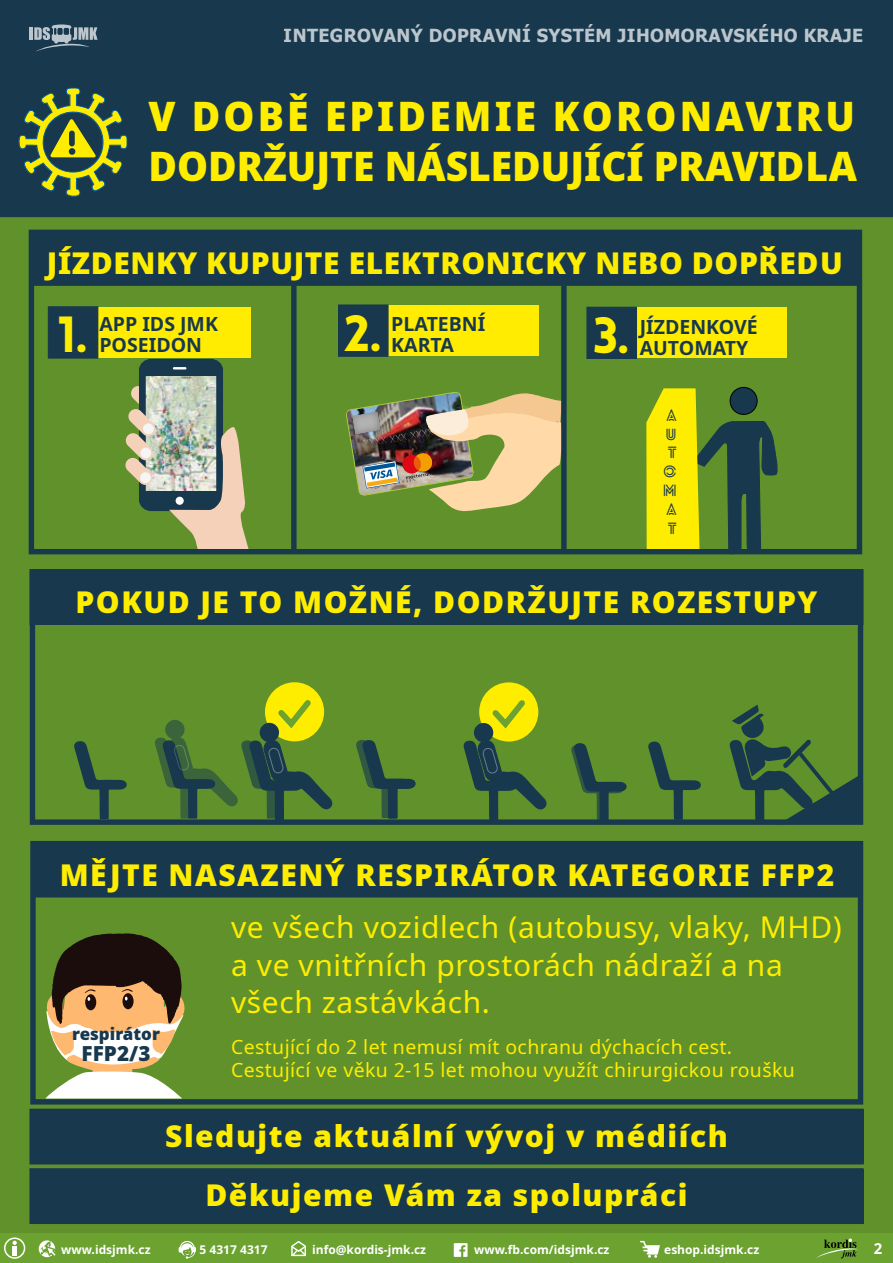
<style>
.page{position:relative;width:893px;height:1263px;background:#60912b}
.page>*{position:absolute;margin:0;border:0;box-sizing:border-box;transform-origin:0 0}
.t1{font:900 49.65px "Lovelo";color:#ffed00}
.t2{font:900 40.5px/49.5px "Noto Sans";color:#ffed00;scale:.96 1}
.t3{font:900 30px "Noto Sans";letter-spacing:.05em;color:#ffed00}
.t4{font:30px/37.5px "Noto Sans";letter-spacing:.02em;color:#ffed00}
.t5{font:900 30px "Noto Sans";letter-spacing:.02em;color:#ffed00}
.t6{font:900 20.7px "Noto Sans";color:#17384d}
.t7{font:19.5px/23.4px "Noto Sans";letter-spacing:.02em;color:#ffed00}
.t8{font:700 19.5px/21px "Noto Sans";color:#17384d}
.t9{font:700 18px "Tahoma";letter-spacing:.02em;color:#fff}
.t10{font:900 16.95px "Noto Sans";color:#17384d}
.t11{font:700 15.6px/18.8px "Lovelo Line";color:#17384d;text-align:center}
.t12{font:700 15px "Noto Sans";color:#fff}
.t13{font:700 12px "Noto Sans";color:#fff}
.t14{font:9.75px "Malgun Gothic";color:#9d9d9c}
</style>
<div class="page">
<div style="left:144px;top:491px;width:74px;height:14px;background:#17384d"></div>
<img style="left:147px;top:375px;width:68px;height:116px">
<div style="left:144px;top:363px;width:74px;height:12px;background:#17384d"></div>
<div style="left:139px;top:359px;width:84px;height:152px;border:7px solid #17384d;border-radius:8px"></div>
<img style="left:169px;top:426px;width:80px;height:122px">
<svg style="left:173px;top:367px;width:13px;height:2px"></svg>
<div style="left:176px;top:497px;width:8px;height:8px;background:#fff;border-radius:50%"></div>
<svg style="left:125px;top:385px;width:34px;height:101px"></svg>
<div style="left:140px;top:448px;width:11px;height:10px;background:#f5f5f5;border-radius:50%"></div>
<div style="left:730px;top:387px;width:27px;height:28px;border:1px solid #000;border-radius:50%"></div>
<div style="left:98px;top:307px;width:153px;height:51px;background:#ffec00"></div>
<div style="left:48px;top:306px;width:50px;height:52px;background:#17384d;border:1px solid #17384d"></div>
<div style="left:386px;top:305px;width:153px;height:51px;background:#ffec00"></div>
<div style="left:338px;top:305px;width:50px;height:52px;background:#17384d;border:1px solid #17384d"></div>
<div style="left:634px;top:307px;width:153px;height:51px;background:#ffec00"></div>
<div style="left:587px;top:307px;width:50px;height:52px;background:#17384d"></div>
<div style="left:30px;top:231px;width:830px;height:54px;background:#17384d"></div>
<div style="left:30px;top:230px;width:830px;height:56px;border:1px solid #17384d"></div>
<div style="left:30px;top:569px;width:833px;height:256px;border:5px solid #17384d"></div>
<div style="left:30px;top:570px;width:833px;height:54px;background:#17384d"></div>
<div style="left:30px;top:569px;width:833px;height:56px;border:1px solid #17384d"></div>
<div style="left:479px;top:682px;width:59px;height:59px;background:#ffed00;border-radius:50%"></div>
<svg style="left:487px;top:700px;width:43px;height:33px"></svg>
<div style="left:474px;top:723px;width:19px;height:19px;background:#17384d;border-radius:50%"></div>
<svg style="left:463px;top:740px;width:84px;height:82px"></svg>
<div style="left:265px;top:682px;width:59px;height:59px;background:#ffed00;border-radius:50%"></div>
<div style="left:30px;top:841px;width:833px;height:263px;border:5px solid #17384d"></div>
<div style="left:30px;top:1169px;width:833px;height:54px;background:#17384d"></div>
<div style="left:30px;top:1168px;width:833px;height:56px;border:1px solid #17384d"></div>
<div style="left:0;top:0;width:893px;height:217px;background:#17384d"></div>
<svg style="left:18px;top:88px;width:109px;height:109px"></svg>
<div style="left:69px;top:148px;width:6px;height:7px;background:#17384d;border-radius:50%"></div>
<div style="left:69px;top:131px;width:6px;height:15px;background:#17384d;border-radius:3px"></div>
<svg style="left:30px;top:24px;width:68px;height:27px"></svg>
<div style="left:30px;top:1109px;width:833px;height:55px;background:#17384d"></div>
<div style="left:29px;top:230px;width:833px;height:324px;border:5px solid #17384d"></div>
<div style="left:32px;top:842px;width:830px;height:55px;background:#17384d"></div>
<svg style="left:74px;top:741px;width:53px;height:78px"></svg>
<svg style="left:154px;top:695px;width:179px;height:126px"></svg>
<svg style="left:356px;top:740px;width:60px;height:79px"></svg>
<div style="left:291px;top:284px;width:6px;height:265px;background:#17384d"></div>
<img style="left:346px;top:392px;width:215px;height:120px">
<div style="left:561px;top:285px;width:6px;height:266px;background:#17384d"></div>
<svg style="left:46px;top:933px;width:139px;height:165px"></svg>
<svg style="left:646px;top:388px;width:214px;height:436px"></svg>
<svg style="left:571px;top:743px;width:56px;height:80px"></svg>
<div style="left:0;top:1233px;width:893px;height:30px;background:#6ba230"></div>
<p class="t9" style="left:284px;top:23px;width:581px">INTEGROVANÝ DOPRAVNÍ SYSTÉM JIHOMORAVSKÉHO KRAJE</p>
<h2 class="t2" style="left:148px;top:92px;width:740px">V DOBĚ EPIDEMIE KORONAVIRU<br>DODRŽUJTE NÁSLEDUJÍCÍ PRAVIDLA</h2>
<p class="t5" style="left:47px;top:240px;width:797px">JÍZDENKY KUPUJTE ELEKTRONICKY NEBO DOPŘEDU</p>
<h1 class="t1" style="left:58px;top:304px;width:32px">1.</h1>
<p class="t8" style="left:99px;top:314px;width:120px">APP IDS JMK<br>POSEIDON</p>
<p class="t8" style="left:391px;top:314px;width:96px">PLATEBNÍ</p>
<h1 class="t1" style="left:344px;top:302px;width:40px">2.</h1>
<p class="t8" style="left:391px;top:335px;width:64px">KARTA</p>
<p class="t14" style="left:363px;top:438px;width:99px;rotate:-10deg">XXXX XXX XXXX XXXX</p>
<h1 class="t1" style="left:593px;top:304px;width:38px">3.</h1>
<p class="t8" style="left:640px;top:317px;width:120px">JÍZDENKOVÉ</p>
<p class="t8" style="left:640px;top:338px;width:110px">AUTOMATY</p>
<p class="t11" style="left:663px;top:406px;width:16px">A<br>U<br>T<br>O<br>M<br>A<br>T</p>
<p class="t3" style="left:76px;top:579px;width:743px">POKUD JE TO MOŽNÉ, DODRŽUJTE ROZESTUPY</p>
<p class="t3" style="left:60px;top:852px;width:776px">MĚJTE NASAZENÝ RESPIRÁTOR KATEGORIE FFP2</p>
<p class="t10" style="left:72px;top:1021px;width:89px">respirátor</p>
<p class="t6" style="left:82px;top:1038px;width:70px">FFP2/3</p>
<p class="t4" style="left:231px;top:909px;width:612px">ve všech vozidlech (autobusy, vlaky, MHD) a ve vnitřních prostorách nádraží a na všech zastávkách.</p>
<p class="t7" style="left:231px;top:1035px;width:565px">Cestující do 2 let nemusí mít ochranu dýchacích cest.<br>Cestující ve věku 2-15 let mohou využít chirurgickou roušku</p>
<p class="t3" style="left:165px;top:1113px;width:564px">Sledujte aktuální vývoj v médiích</p>
<p class="t3" style="left:205px;top:1173px;width:484px">Děkujeme Vám za spolupráci</p>
<p class="t13" style="left:61px;top:1241px;width:91px">www.idsjmk.cz</p>
<p class="t13" style="left:200px;top:1241px;width:70px">5 4317 4317</p>
<p class="t13" style="left:312px;top:1241px;width:115px">info@kordis-jmk.cz</p>
<p class="t13" style="left:474px;top:1241px;width:137px">www.fb.com/idsjmk.cz</p>
<p class="t13" style="left:664px;top:1241px;width:96px">eshop.idsjmk.cz</p>
<p class="t12" style="left:874px;top:1237px;width:10px">2</p>
</div>
